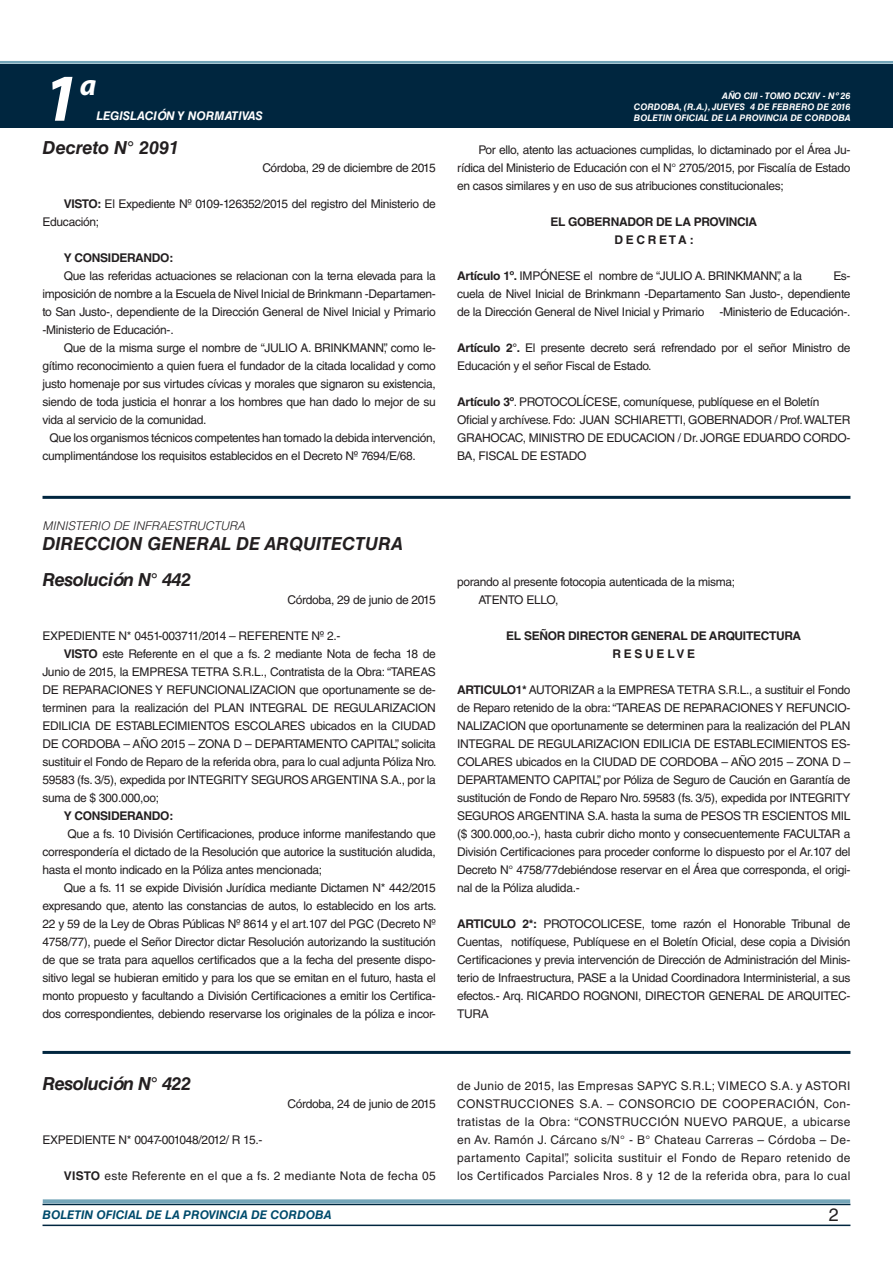
<style>
.page{position:relative;width:893px;height:1263px;background:#fff}
.page>*{position:absolute;margin:0;border:0;box-sizing:border-box;transform-origin:0 0}
.t1{font:italic 700 67.5px "Myriad Pro";color:#fff}
.t2{font:italic 700 30px "Myriad Pro";color:#fff}
.TEXTO_BASE{font:italic 700 18px "Helvetica LT Std";letter-spacing:-.025em;color:#231f20}
.NOMBRE_DE_MINISTERIO{font:italic 700 18px "Helvetica LT Std";color:#231f20}
.DOC__N{font:italic 700 18px "Helvetica LT Std";color:#231f20}
.t3{font:18px "Helvetica LT Std";color:#231f20}
.TEXTO_BASE-2{font:12px/18px "Helvetica LT Std";letter-spacing:-.025em;color:#231f20;text-align:justify}
.TEXTO_BASE_CONSIDERA{font:12px/18px "Helvetica LT Std";letter-spacing:-.025em;color:#231f20;text-align:justify}
.RESUELVE{font:700 12px "Helvetica LT Std";letter-spacing:-.025em;color:#231f20}
.TEXTO_BASE_CONSIDERA-2{font:12px "Helvetica LT Std";letter-spacing:.025em;color:#231f20}
.t4{font:italic 700 12px "Helvetica LT Std";color:#004b6c}
.TEXTO_BASE_CONSIDERA-3{font:700 12px "Helvetica LT Std";letter-spacing:-.025em;color:#231f20}
.NOMBRE_DE_MINISTERIO-2{font:italic 300 12px "Helvetica LT Std";color:#231f20}
.t5{font:italic 700 12px "Helvetica LT Std";color:#fff}
.t6{font:italic 700 9px/10.8px "Helvetica LT Std";color:#fff;text-align:justify}
.s1{font-weight:700}
</style>
<div class="page">
<div style="left:0;top:61px;width:893px;height:6px;background:#fff;opacity:.75"></div>
<div style="left:0;top:64px;width:893px;height:64px;background:#00263f"></div>
<hr style="left:43px;top:1224px;width:807px;height:2px;background:#00263f">
<div style="left:42px;top:1198px;width:809px;height:8px;background:#fff;opacity:.75"></div>
<hr style="left:43px;top:496px;width:807px;height:3px;background:#00263f">
<hr style="left:43px;top:1051px;width:807px;height:3px;background:#00263f">
<h1 class="t1" style="left:43px;top:54px;width:38px">1</h1>
<h2 class="t2" style="left:80px;top:66px;width:18px">a</h2>
<p class="t5" style="left:96px;top:108px;width:168px">LEGISLACIÓN Y NORMATIVAS</p>
<p class="DOC__N" style="left:43px;top:136px;width:138px">Decreto N° 2091</p>
<p class="TEXTO_BASE-2" style="left:262px;top:159px;width:175px">Córdoba, 29 de diciembre de 2015</p>
<p class="TEXTO_BASE_CONSIDERA" style="left:43px;top:195px;width:395px;text-indent:21px"><span class="s1">VISTO:</span> El Expediente Nº 0109-126352/2015 del registro del Ministerio de<br>Educación;</p>
<p class="TEXTO_BASE_CONSIDERA-3" style="left:64px;top:250px;width:111px">Y CONSIDERANDO:</p>
<p class="TEXTO_BASE-2" style="left:43px;top:267px;width:395px;text-indent:21px">Que las referidas actuaciones se relacionan con la terna elevada para la imposición de nombre a la Escuela de Nivel Inicial de Brinkmann -Departamen&shy;to San Justo-, dependiente de la Dirección General de Nivel Inicial y Primario -Ministerio de Educación-.</p>
<p class="TEXTO_BASE-2" style="left:43px;top:339px;width:395px;text-indent:21px">Que de la misma surge el nombre de “JULIO A. BRINKMANN”, como le&shy;gítimo reconocimiento a quien fuera el fundador de la citada localidad y como justo homenaje por sus virtudes cívicas y morales que signaron su existencia, siendo de toda justicia el honrar a los hombres que han dado lo mejor de su vida al servicio de la comunidad.</p>
<p class="TEXTO_BASE-2" style="left:43px;top:429px;width:395px;text-indent:7px">Que los organismos técnicos competentes han tomado la debida intervención, cumplimentándose los requisitos establecidos en el Decreto Nº 7694/E/68.</p>
<p class="t6" style="left:634px;top:91px;width:218px;text-indent:88px">AÑO CIII - TOMO DCXIV - Nº 26<br>CORDOBA, (R.A.), JUEVES 4 DE FEBRERO DE 2016<br>BOLETIN OFICIAL DE LA PROVINCIA DE CORDOBA</p>
<p class="TEXTO_BASE-2" style="left:457px;top:141px;width:395px;text-indent:21px">Por ello, atento las actuaciones cumplidas, lo dictaminado por el Área Ju&shy;rídica del Ministerio de Educación con el N° 2705/2015, por Fiscalía de Estado en casos similares y en uso de sus atribuciones constitucionales;</p>
<p class="RESUELVE" style="left:550px;top:214px;width:208px">EL GOBERNADOR DE LA PROVINCIA</p>
<p class="RESUELVE" style="left:614px;top:232px;width:81px">D E C R E T A :</p>
<p class="TEXTO_BASE-2" style="left:457px;top:267px;width:347px"><span class="s1">Artículo 1º.</span> IMPÓNESE el nombre de “JULIO A. BRINKMANN”, a la</p>
<p class="TEXTO_BASE-2" style="left:457px;top:267px;width:395px;text-indent:376px">Es&shy;cuela de Nivel Inicial de Brinkmann -Departamento San Justo-, dependiente de la Dirección General de Nivel Inicial y Primario -Ministerio de Educación-.</p>
<p class="TEXTO_BASE-2" style="left:457px;top:339px;width:395px"><span class="s1">Artículo 2°.</span> El presente decreto será refrendado por el señor Ministro de<br>Educación y el señor Fiscal de Estado.</p>
<p class="TEXTO_BASE-2" style="left:457px;top:393px;width:364px"><span class="s1">Artículo 3º</span>. PROTOCOLÍCESE, comuníquese, publíquese en el Boletín</p>
<p class="TEXTO_BASE-2" style="left:457px;top:411px;width:395px">Oficial y archívese. Fdo: JUAN SCHIARETTI, GOBERNADOR / Prof. WALTER GRAHOCAC, MINISTRO DE EDUCACION / Dr. JORGE EDUARDO CORDO-BA, FISCAL DE ESTADO</p>
<p class="NOMBRE_DE_MINISTERIO-2" style="left:43px;top:519px;width:204px">MINISTERIO DE INFRAESTRUCTURA</p>
<p class="NOMBRE_DE_MINISTERIO" style="left:43px;top:532px;width:362px">DIRECCION GENERAL DE ARQUITECTURA</p>
<p class="TEXTO_BASE" style="left:43px;top:568px;width:150px">Resolución N° 442</p>
<p class="TEXTO_BASE-2" style="left:288px;top:591px;width:150px">Córdoba, 29 de junio de 2015</p>
<p class="TEXTO_BASE-2" style="left:43px;top:627px;width:299px">EXPEDIENTE N* 0451-003711/2014 – REFERENTE Nº 2.-</p>
<p class="TEXTO_BASE_CONSIDERA" style="left:43px;top:645px;width:396px;text-indent:21px"><span class="s1">VISTO</span> este Referente en el que a fs. 2 mediante Nota de fecha 18 de Junio de 2015, la EMPRESA TETRA S.R.L., Contratista de la Obra: “TAREAS DE REPARACIONES Y REFUNCIONALIZACION que oportunamente se de&shy;terminen para la realización del PLAN INTEGRAL DE REGULARIZACION EDILICIA DE ESTABLECIMIENTOS ESCOLARES ubicados en la CIUDAD DE CORDOBA – AÑO 2015 – ZONA D – DEPARTAMENTO CAPITAL”, solicita sustituir el Fondo de Reparo de la referida obra, para lo cual adjunta Póliza Nro.<br>59583 (fs. 3/5), expedida por INTEGRITY SEGUROS ARGENTINA S.A., por la suma de $ 300.000,oo;</p>
<p class="TEXTO_BASE_CONSIDERA-3" style="left:64px;top:808px;width:111px">Y CONSIDERANDO:</p>
<p class="TEXTO_BASE-2" style="left:43px;top:825px;width:395px;text-indent:25px">Que a fs. 10 División Certificaciones, produce informe manifestando que correspondería el dictado de la Resolución que autorice la sustitución aludida, hasta el monto indicado en la Póliza antes mencionada;</p>
<p class="TEXTO_BASE-2" style="left:43px;top:879px;width:395px;text-indent:21px">Que a fs. 11 se expide División Jurídica mediante Dictamen N* 442/2015 expresando que, atento las constancias de autos, lo establecido en los arts.<br>22 y 59 de la Ley de Obras Públicas Nº 8614 y el art.107 del PGC (Decreto Nº 4758/77), puede el Señor Director dictar Resolución autorizando la sustitución de que se trata para aquellos certificados que a la fecha del presente dispo&shy;sitivo legal se hubieran emitido y para los que se emitan en el futuro, hasta el monto propuesto y facultando a División Certificaciones a emitir los Certifica&shy;dos correspondientes, debiendo reservarse los originales de la póliza e incor-</p>
<p class="TEXTO_BASE-2" style="left:457px;top:573px;width:280px">porando al presente fotocopia autenticada de la misma;</p>
<p class="TEXTO_BASE-2" style="left:478px;top:591px;width:81px">ATENTO ELLO,</p>
<p class="RESUELVE" style="left:506px;top:628px;width:296px">EL SEÑOR DIRECTOR GENERAL DE ARQUITECTURA</p>
<p class="RESUELVE" style="left:612px;top:646px;width:84px">R E S U E L V E</p>
<p class="TEXTO_BASE-2" style="left:457px;top:681px;width:395px"><span class="s1">ARTICULO1*</span> AUTORIZAR a la EMPRESA TETRA S.R.L., a sustituir el Fondo de Reparo retenido de la obra: “TAREAS DE REPARACIONES Y REFUNCIO-NALIZACION que oportunamente se determinen para la realización del PLAN INTEGRAL DE REGULARIZACION EDILICIA DE ESTABLECIMIENTOS ES-COLARES ubicados en la CIUDAD DE CORDOBA – AÑO 2015 – ZONA D – DEPARTAMENTO CAPITAL”, por Póliza de Seguro de Caución en Garantía de sustitución de Fondo de Reparo Nro. 59583 (fs. 3/5), expedida por INTEGRITY SEGUROS ARGENTINA S.A. hasta la suma de PESOS TR ESCIENTOS MIL ($ 300.000,oo.-), hasta cubrir dicho monto y consecuentemente FACULTAR a División Certificaciones para proceder conforme lo dispuesto por el Ar.107 del Decreto N° 4758/77debiéndose reservar en el Área que corresponda, el origi&shy;nal de la Póliza aludida.-</p>
<p class="TEXTO_BASE-2" style="left:457px;top:915px;width:395px"><span class="s1">ARTICULO 2*:</span> PROTOCOLICESE, tome razón el Honorable Tribunal de Cuentas, notifíquese, Publíquese en el Boletín Oficial, dese copia a División Certificaciones y previa intervención de Dirección de Administración del Minis&shy;terio de Infraestructura, PASE a la Unidad Coordinadora Interministerial, a sus efectos.- Arq. RICARDO ROGNONI, DIRECTOR GENERAL DE ARQUITEC-TURA</p>
<p class="TEXTO_BASE" style="left:43px;top:1072px;width:150px">Resolución N° 422</p>
<p class="TEXTO_BASE-2" style="left:288px;top:1095px;width:150px">Córdoba, 24 de junio de 2015</p>
<p class="TEXTO_BASE-2" style="left:43px;top:1131px;width:221px">EXPEDIENTE N* 0047-001048/2012/ R 15.-</p>
<p class="TEXTO_BASE_CONSIDERA-2" style="left:64px;top:1169px;width:374px"><span class="s1">VISTO</span> este Referente en el que a fs. 2 mediante Nota de fecha 05</p>
<p class="TEXTO_BASE_CONSIDERA" style="left:457px;top:1077px;width:395px">de Junio de 2015, las Empresas SAPYC S.R.L; VIMECO S.A. y ASTORI CONSTRUCCIONES S.A. – CONSORCIO DE COOPERACIÓN, Con&shy;tratistas de la Obra: “CONSTRUCCIÓN NUEVO PARQUE, a ubicarse en Av. Ramón J. Cárcano s/N° - B° Chateau Carreras – Córdoba – De&shy;partamento Capital”, solicita sustituir el Fondo de Reparo retenido de los Certificados Parciales Nros. 8 y 12 de la referida obra, para lo cual</p>
<p class="t4" style="left:43px;top:1208px;width:290px">BOLETIN OFICIAL DE LA PROVINCIA DE CORDOBA</p>
<p class="t3" style="left:829px;top:1204px;width:12px">2</p>
</div>
